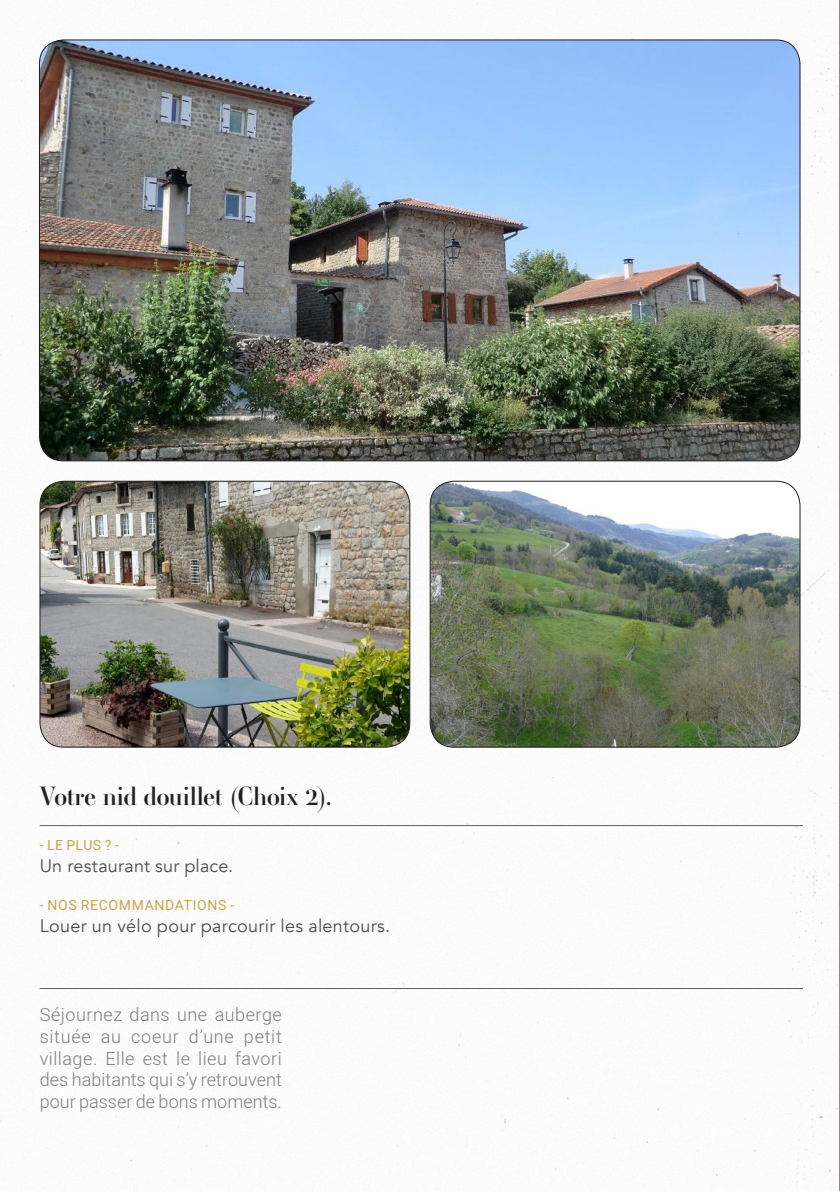
<style>
.page{position:relative;width:840px;height:1191px;background:#fff}
.page>*{position:absolute;margin:0;border:0;box-sizing:border-box;transform-origin:0 0}
.TITRE_Activité_Heber{font:26px "Ambroise";color:#231f20}
.TEXTE_Activité_Héber{font:300 18px/21.6px "Heebo";color:#4a4d4f;text-align:justify}
.t1{font:18px "Avenir";letter-spacing:.015em;color:#4a4d4f}
.Petits_titres_MAJ_ja{font:14px "Heebo";letter-spacing:.045em;color:#c9a54c}
</style>
<div class="page">
<img style="left:0;top:1px;width:839px;height:1190px">
<hr style="left:839px;top:0;width:1px;height:1191px;background:#231f20">
<img style="left:39px;top:40px;width:760px;height:421px">
<img style="left:40px;top:481px;width:369px;height:266px">
<div style="left:40px;top:481px;width:370px;height:266px;border:1px solid #231f20;border-radius:24px"></div>
<img style="left:430px;top:481px;width:369px;height:266px">
<div style="left:429px;top:481px;width:370px;height:266px;border:1px solid #231f20;border-radius:24px"></div>
<p class="TITRE_Activité_Heber" style="left:40px;top:779px;width:294px">Votre nid douillet (Choix 2).</p>
<p class="Petits_titres_MAJ_ja" style="left:40px;top:835px;width:80px">- LE PLUS ? -</p>
<p class="t1" style="left:40px;top:854px;width:195px">Un restaurant sur place.</p>
<p class="Petits_titres_MAJ_ja" style="left:40px;top:895px;width:196px">- NOS RECOMMANDATIONS -</p>
<p class="t1" style="left:40px;top:914px;width:352px">Louer un vélo pour parcourir les alentours.</p>
<p class="TEXTE_Activité_Héber" style="left:40px;top:1003px;width:243px">Séjournez dans une auberge située au coeur d’une petit village. Elle est le lieu favori des habitants qui s’y retrouvent pour passer de bons moments.</p>
</div>
